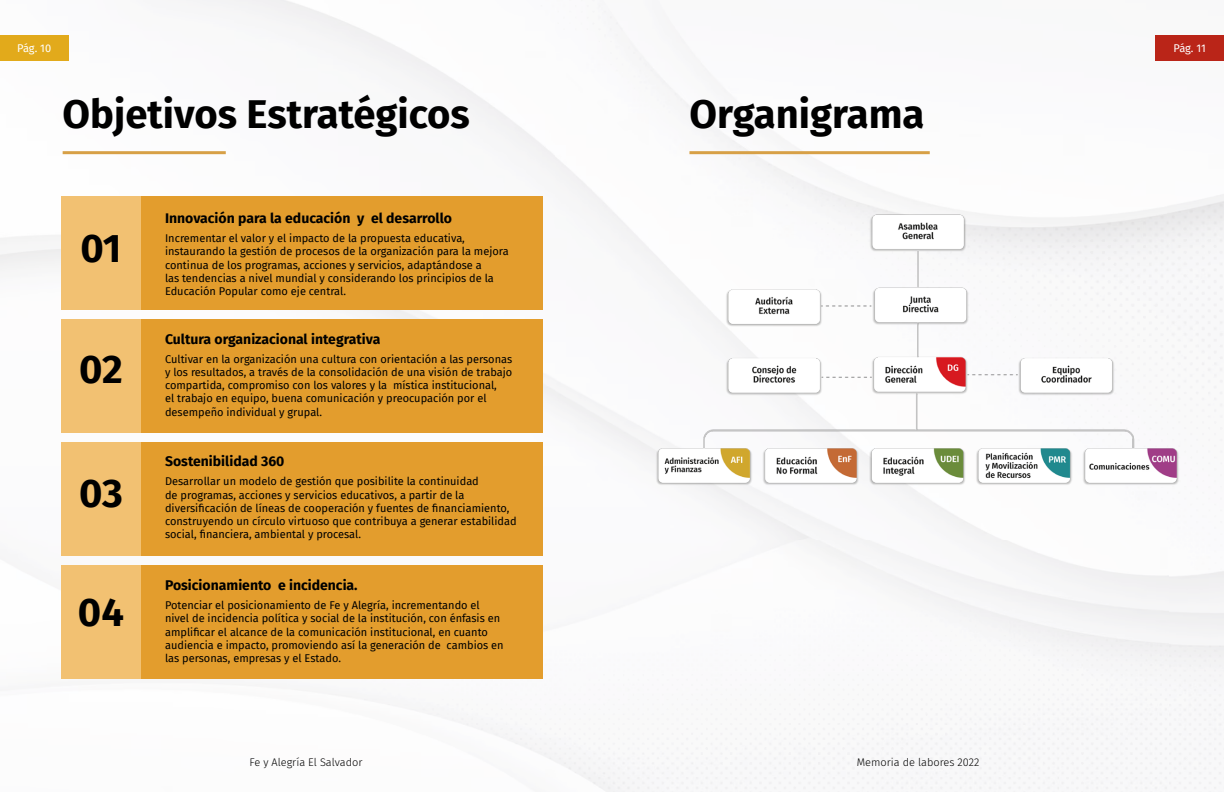
<style>
.page{position:relative;width:1224px;height:792px;background:#fff}
.page>*{position:absolute;margin:0;border:0;box-sizing:border-box;transform-origin:0 0}
.t1{font:700 40px "Fira Sans";color:#000}
.t2{font:700 14px "Fira Sans";color:#000}
.t3{font:11px/13.2px "Fira Sans";color:#000}
.t4{font:300 11px "Fira Sans";color:#000}
.t5{font:11px "Fira Sans";letter-spacing:-.01em;color:#fff}
</style>
<div class="page">
<img style="left:0;top:0;width:1167px;height:541px">
<img style="left:1167px;top:60px;width:57px;height:732px">
<img style="left:61px;top:541px;width:998px;height:251px">
<hr style="left:63px;top:151px;width:163px;height:3px;background:#d7a046">
<hr style="left:689px;top:151px;width:241px;height:3px;background:#d7a046">
<div style="left:61px;top:196px;width:481px;height:114px;background:#e39d2d"></div>
<div style="left:61px;top:443px;width:481px;height:113px;background:#e39d2d"></div>
<div style="left:61px;top:319px;width:481px;height:114px;background:#e39d2d"></div>
<div style="left:61px;top:566px;width:481px;height:113px;background:#e39d2d"></div>
<div style="left:61px;top:196px;width:80px;height:114px;background:#f2c172"></div>
<div style="left:61px;top:319px;width:80px;height:114px;background:#f2c172"></div>
<div style="left:61px;top:442px;width:80px;height:113px;background:#f2c172"></div>
<div style="left:61px;top:566px;width:80px;height:113px;background:#f2c172"></div>
<img style="left:644px;top:196px;width:548px;height:304px">
<div style="left:0;top:35px;width:68px;height:25px;background:#e2aa1b"></div>
<div style="left:1156px;top:35px;width:68px;height:25px;background:#ba2518"></div>
<p class="t5" style="left:17px;top:40px;width:35px">Pág. 10</p>
<p class="t5" style="left:1174px;top:40px;width:34px">Pág. 11</p>
<h1 class="t1" style="left:63px;top:81px;width:409px">Objetivos Estratégicos</h1>
<h1 class="t1" style="left:689px;top:81px;width:236px">Organigrama</h1>
<p class="t2" style="left:165px;top:206px;width:289px">Innovación para la educación y el desarrollo</p>
<h1 class="t1" style="left:80px;top:214px;width:43px">01</h1>
<p class="t3" style="left:165px;top:231px;width:345px">Incrementar el valor y el impacto de la propuesta educativa, instaurando la gestión de procesos de la organización para la mejora continua de los programas, acciones y servicios, adaptándose a<br>las tendencias a nivel mundial y considerando los principios de la Educación Popular como eje central.</p>
<p class="t2" style="left:165px;top:327px;width:217px">Cultura organizacional integrativa</p>
<h1 class="t1" style="left:79px;top:336px;width:45px">02</h1>
<p class="t3" style="left:165px;top:352px;width:349px">Cultivar en la organización una cultura con orientación a las personas y los resultados, a través de la consolidación de una visión de trabajo compartida, compromiso con los valores y la mística institucional,<br>el trabajo en equipo, buena comunicación y preocupación por el desempeño individual y grupal.</p>
<p class="t2" style="left:165px;top:449px;width:121px">Sostenibilidad 360</p>
<h1 class="t1" style="left:79px;top:459px;width:45px">03</h1>
<p class="t3" style="left:165px;top:475px;width:353px">Desarrollar un modelo de gestión que posibilite la continuidad<br>de programas, acciones y servicios educativos, a partir de la diversificación de líneas de cooperación y fuentes de financiamiento, construyendo un círculo virtuoso que contribuya a generar estabilidad social, financiera, ambiental y procesal.</p>
<p class="t2" style="left:165px;top:573px;width:194px">Posicionamiento e incidencia.</p>
<h1 class="t1" style="left:78px;top:578px;width:47px">04</h1>
<p class="t3" style="left:165px;top:599px;width:340px">Potenciar el posicionamiento de Fe y Alegría, incrementando el nivel de incidencia política y social de la institución, con énfasis en amplificar el alcance de la comunicación institucional, en cuanto audiencia e impacto, promoviendo así la generación de cambios en las personas, empresas y el Estado.</p>
<p class="t4" style="left:249px;top:755px;width:115px">Fe y Alegría El Salvador</p>
<p class="t4" style="left:857px;top:755px;width:124px">Memoria de labores 2022</p>
</div>
